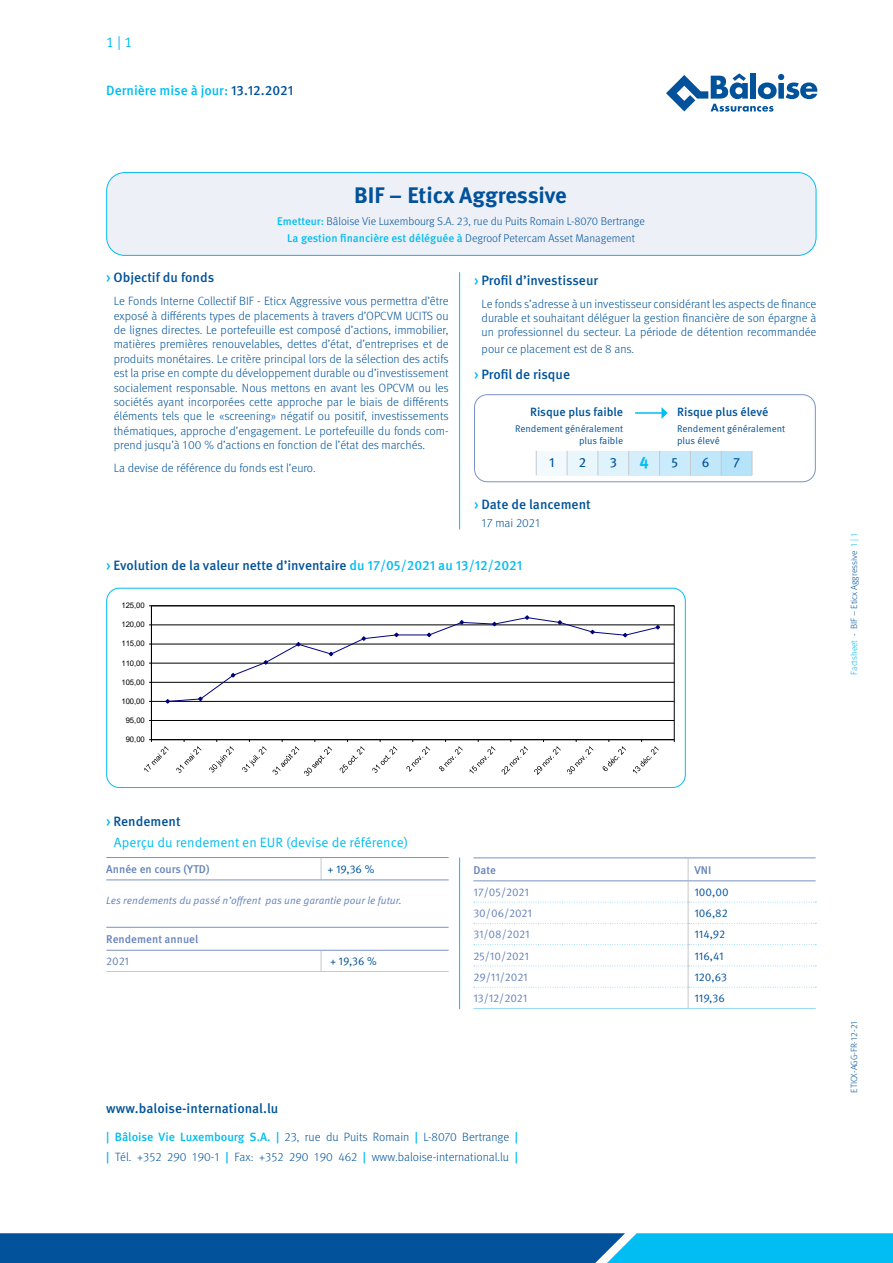
<style>
.page{position:relative;width:893px;height:1263px;background:#fff}
.page>*{position:absolute;margin:0;border:0;box-sizing:border-box;transform-origin:0 0}
.t1{font:700 22.5px "Meta Pro";letter-spacing:-.005em;color:#01529a}
.Titre_1{font:700 16.5px "Meta Pro";color:#01bdf2}
.t2{font:14.25px "Meta Normal LF";color:#01bdf2}
.t3{font:500 13.5px "Meta Pro";color:#01529a}
.t4{font:13.5px "Meta Pro Norm";color:#01bdf2}
.t5{font:500 13.5px "Meta Pro";color:#01bdf2}
.Titre_1-2{font:13.5px "Meta Pro";color:#01529a}
.t6{font:300 12px/14.4px "Meta Pro";color:#01529a;text-align:justify}
.Titre_1-3{font:500 12px "Meta Pro";color:#01529a}
.t7{font:300 11.25px "Meta Pro";color:#01529a}
.Titre_1-4{font:11.25px "Meta Pro Norm";color:#6582ba}
.t8{font:500 11.25px "Meta Pro";color:#01bdf2}
.Titre_1-5{font:11.25px "Meta Pro Norm";color:#01529a}
.Titre_1-6{font:500 11.25px "Meta Pro";color:#6582ba}
.Titre_1-7{font:10.5px "Meta Pro Norm Ita";color:#6582ba}
.Titre_1-8{font:9.75px "Meta Pro Norm";color:#01529a}
.t9{font:300 9px "Meta Pro";color:#01529a}
.t10{font:7.65px "Arial";color:#000}
.s1{color:#01529a}
.s2{font-family:"Meta Medium LF";font-weight:400;color:#01bdf2}
.s3{font-weight:300;color:#01529a}
.s4{font-size:12px;color:#01bdf2}
.s5{color:#01bdf2}
.s6{font-weight:500;color:#01bdf2}
</style>
<div class="page">
<hr style="left:635px;top:412px;width:27px;height:2px;background:#01bdf2">
<svg style="left:661px;top:407px;width:7px;height:12px"></svg>
<div style="left:536px;top:451px;width:31px;height:24px;background:#f3fafe"></div>
<div style="left:567px;top:451px;width:31px;height:24px;background:#e9f7fd"></div>
<div style="left:598px;top:451px;width:31px;height:24px;background:#def3fc"></div>
<div style="left:629px;top:451px;width:31px;height:24px;background:#d4effb"></div>
<div style="left:660px;top:451px;width:30px;height:24px;background:#caebfb"></div>
<div style="left:690px;top:451px;width:31px;height:24px;background:#c0e7fa"></div>
<div style="left:721px;top:451px;width:31px;height:24px;background:#b5e3f9"></div>
<svg style="left:536px;top:451px;width:1px;height:24px"></svg>
<svg style="left:567px;top:451px;width:1px;height:24px"></svg>
<svg style="left:597px;top:451px;width:1px;height:24px"></svg>
<svg style="left:628px;top:451px;width:1px;height:24px"></svg>
<svg style="left:659px;top:451px;width:1px;height:24px"></svg>
<svg style="left:690px;top:451px;width:1px;height:24px"></svg>
<svg style="left:721px;top:451px;width:1px;height:24px"></svg>
<svg style="left:752px;top:451px;width:1px;height:24px"></svg>
<div style="left:474px;top:394px;width:342px;height:88px;border:1px solid #7a92c4;border-radius:13px"></div>
<svg style="left:666px;top:73px;width:151px;height:39px"></svg>
<svg style="left:321px;top:858px;width:1px;height:21px"></svg>
<hr style="left:106px;top:857px;width:215px;height:1px;background:#7a92c4">
<hr style="left:321px;top:857px;width:128px;height:1px;background:#7a92c4">
<hr style="left:106px;top:879px;width:215px;height:1px;background:#7a92c4">
<hr style="left:321px;top:879px;width:128px;height:1px;background:#7a92c4">
<hr style="left:106px;top:971px;width:215px;height:1px;background:#95daf8">
<hr style="left:321px;top:971px;width:128px;height:1px;background:#95daf8">
<svg style="left:321px;top:951px;width:1px;height:20px"></svg>
<hr style="left:106px;top:927px;width:215px;height:1px;background:#7a92c4">
<hr style="left:321px;top:927px;width:128px;height:1px;background:#7a92c4">
<hr style="left:106px;top:950px;width:215px;height:1px;background:#7a92c4">
<hr style="left:321px;top:950px;width:128px;height:1px;background:#7a92c4">
<hr style="left:459px;top:272px;width:1px;height:257px;background:#01bdf2">
<hr style="left:459px;top:857px;width:1px;height:152px;background:#01bdf2">
<div style="left:107px;top:173px;width:709px;height:82px;background:#edf0f7;border-radius:18px"></div>
<div style="left:106px;top:172px;width:710px;height:84px;border:1px solid #01bdf2;border-radius:18px"></div>
<div style="left:106px;top:588px;width:580px;height:200px;border:1px solid #01bdf2;border-radius:13px"></div>
<svg style="left:0;top:1233px;width:893px;height:30px;background:#0675b6"></svg>
<hr style="left:473px;top:1008px;width:215px;height:1px;background:#95daf8">
<hr style="left:688px;top:1008px;width:128px;height:1px;background:#95daf8">
<svg style="left:474px;top:858px;width:342px;height:150px"></svg>
<hr style="left:473px;top:857px;width:215px;height:1px;background:#7a92c4">
<hr style="left:688px;top:857px;width:128px;height:1px;background:#7a92c4">
<hr style="left:473px;top:880px;width:215px;height:1px;background:#7a92c4">
<hr style="left:688px;top:880px;width:128px;height:1px;background:#7a92c4">
<svg style="left:144px;top:605px;width:531px;height:171px"></svg>
<p class="t2" style="left:106px;top:34px;width:28px">1 | 1</p>
<p class="t5" style="left:106px;top:80px;width:188px">Dernière mise à jour: <span class="s1">13.12.2021</span></p>
<p class="t1" style="left:354px;top:177px;width:214px">BIF – Eticx Aggressive</p>
<p class="t7" style="left:277px;top:213px;width:369px"><span class="s2">Emetteur:</span> Bâloise Vie Luxembourg S.A. 23, rue du Puits Romain L-8070 Bertrange</p>
<p class="t8" style="left:287px;top:230px;width:349px">La gestion financière est déléguée à <span class="s3">Degroof Petercam Asset Management</span></p>
<p class="t3" style="left:106px;top:267px;width:109px"><span class="s4">&gt;</span> Objectif du fonds</p>
<p class="t6" style="left:114px;top:293px;width:336px">Le Fonds Interne Collectif BIF - Eticx Aggressive vous permettra d’être exposé à différents types de placements à travers d’OPCVM UCITS ou de lignes directes. Le portefeuille est composé d’actions, immobilier, matières premières renouvelables, dettes d’état, d’entreprises et de produits monétaires. Le critère principal lors de la sélection des actifs est la prise en compte du développement durable ou d’investissement socialement responsable. Nous mettons en avant les OPCVM ou les sociétés ayant incorporées cette approche par le biais de différents éléments tels que le «screening» négatif ou positif, investissements thématiques, approche d’engagement. Le portefeuille du fonds com&shy;prend jusqu’à 100 % d’actions en fonction de l’état des marchés.</p>
<p class="t6" style="left:114px;top:460px;width:203px">La devise de référence du fonds est l’euro.</p>
<p class="t3" style="left:474px;top:270px;width:125px"><span class="s4">&gt;</span> Profil d’investisseur</p>
<p class="t6" style="left:482px;top:296px;width:336px">Le fonds s’adresse à un investisseur considérant les aspects de finance durable et souhaitant déléguer la gestion financière de son épargne à un professionnel du secteur. La période de détention recommandée</p>
<p class="t6" style="left:482px;top:341px;width:154px">pour ce placement est de 8 ans.</p>
<p class="t3" style="left:474px;top:364px;width:97px"><span class="s4">&gt;</span> Profil de risque</p>
<p class="Titre_1-3" style="left:530px;top:402px;width:95px">Risque plus faible</p>
<p class="Titre_1-3" style="left:677px;top:402px;width:93px">Risque plus élevé</p>
<p class="Titre_1-8" style="left:515px;top:421px;width:110px">Rendement généralement</p>
<p class="Titre_1-8" style="left:677px;top:421px;width:110px">Rendement généralement</p>
<p class="Titre_1-8" style="left:579px;top:433px;width:46px">plus faible</p>
<p class="Titre_1-8" style="left:677px;top:433px;width:44px">plus élevé</p>
<p class="Titre_1-2" style="left:549px;top:452px;width:7px">1</p>
<p class="Titre_1-2" style="left:579px;top:452px;width:9px">2</p>
<p class="Titre_1-2" style="left:610px;top:452px;width:9px">3</p>
<p class="Titre_1" style="left:639px;top:449px;width:11px">4</p>
<p class="Titre_1-2" style="left:672px;top:452px;width:8px">5</p>
<p class="Titre_1-2" style="left:702px;top:452px;width:9px">6</p>
<p class="Titre_1-2" style="left:733px;top:452px;width:8px">7</p>
<p class="t3" style="left:474px;top:493px;width:118px"><span class="s4">&gt;</span> Date de lancement</p>
<p class="t6" style="left:482px;top:515px;width:61px">17 mai 2021</p>
<p class="t3" style="left:106px;top:554px;width:417px"><span class="s4">&gt;</span> Evolution de la valeur nette d’inventaire <span class="s5">du 17/05/2021 au 13/12/2021</span></p>
<p class="t10" style="left:121px;top:600px;width:25px">125,00</p>
<p class="t10" style="left:121px;top:619px;width:25px">120,00</p>
<p class="t10" style="left:121px;top:638px;width:25px">115,00</p>
<p class="t10" style="left:121px;top:658px;width:25px">110,00</p>
<p class="t10" style="left:121px;top:677px;width:25px">105,00</p>
<p class="t10" style="left:121px;top:696px;width:25px">100,00</p>
<p class="t10" style="left:126px;top:715px;width:21px">95,00</p>
<p class="t10" style="left:126px;top:734px;width:21px">90,00</p>
<p class="t3" style="left:106px;top:811px;width:76px"><span class="s4">&gt;</span> Rendement</p>
<p class="t4" style="left:114px;top:832px;width:296px">Aperçu du rendement en EUR (devise de référence)</p>
<p class="Titre_1-6" style="left:106px;top:860px;width:105px">Année en cours (YTD)</p>
<p class="Titre_1-5" style="left:327px;top:860px;width:48px">+ 19,36 %</p>
<p class="Titre_1-7" style="left:106px;top:892px;width:297px">Les rendements du passé n’offrent pas une garantie pour le futur.</p>
<p class="Titre_1-6" style="left:106px;top:930px;width:93px">Rendement annuel</p>
<p class="Titre_1-4" style="left:106px;top:953px;width:24px">2021</p>
<p class="Titre_1-5" style="left:330px;top:953px;width:48px">+ 19,36 %</p>
<p class="Titre_1-6" style="left:473px;top:861px;width:24px">Date</p>
<p class="Titre_1-6" style="left:694px;top:861px;width:18px">VNI</p>
<p class="Titre_1-4" style="left:473px;top:883px;width:57px">17/05/2021</p>
<p class="Titre_1-5" style="left:694px;top:883px;width:36px">100,00</p>
<p class="Titre_1-4" style="left:473px;top:904px;width:60px">30/06/2021</p>
<p class="Titre_1-5" style="left:694px;top:904px;width:35px">106,82</p>
<p class="Titre_1-4" style="left:473px;top:926px;width:58px">31/08/2021</p>
<p class="Titre_1-5" style="left:694px;top:926px;width:32px">114,92</p>
<p class="Titre_1-4" style="left:473px;top:947px;width:57px">25/10/2021</p>
<p class="Titre_1-5" style="left:694px;top:947px;width:30px">116,41</p>
<p class="Titre_1-4" style="left:473px;top:968px;width:56px">29/11/2021</p>
<p class="Titre_1-5" style="left:694px;top:968px;width:34px">120,63</p>
<p class="Titre_1-4" style="left:473px;top:990px;width:55px">13/12/2021</p>
<p class="Titre_1-5" style="left:694px;top:990px;width:32px">119,36</p>
<p class="t3" style="left:106px;top:1098px;width:174px">www.baloise-international.lu</p>
<p class="t6" style="left:106px;top:1129px;width:413px"><span class="s6">| Bâloise Vie Luxembourg S.A. |</span> 23, rue du Puits Romain <span class="s6">|</span> L-8070 Bertrange <span class="s6">|</span></p>
<p class="t6" style="left:106px;top:1149px;width:413px"><span class="s6">|</span> Tél. +352 290 190-1 <span class="s6">|</span> Fax: +352 290 190 462 <span class="s6">|</span> www.baloise-international.lu <span class="s6">|</span></p>
<p class="t9" style="left:848px;top:675px;width:144px;rotate:-90deg"><span class="s5">Factsheet</span> - BIF – Eticx Aggressive <span class="s5">1 | 1</span></p>
<p class="t9" style="left:848px;top:1093px;width:74px;rotate:-90deg">ETICX-AGG-FR-12-21</p>
</div>
